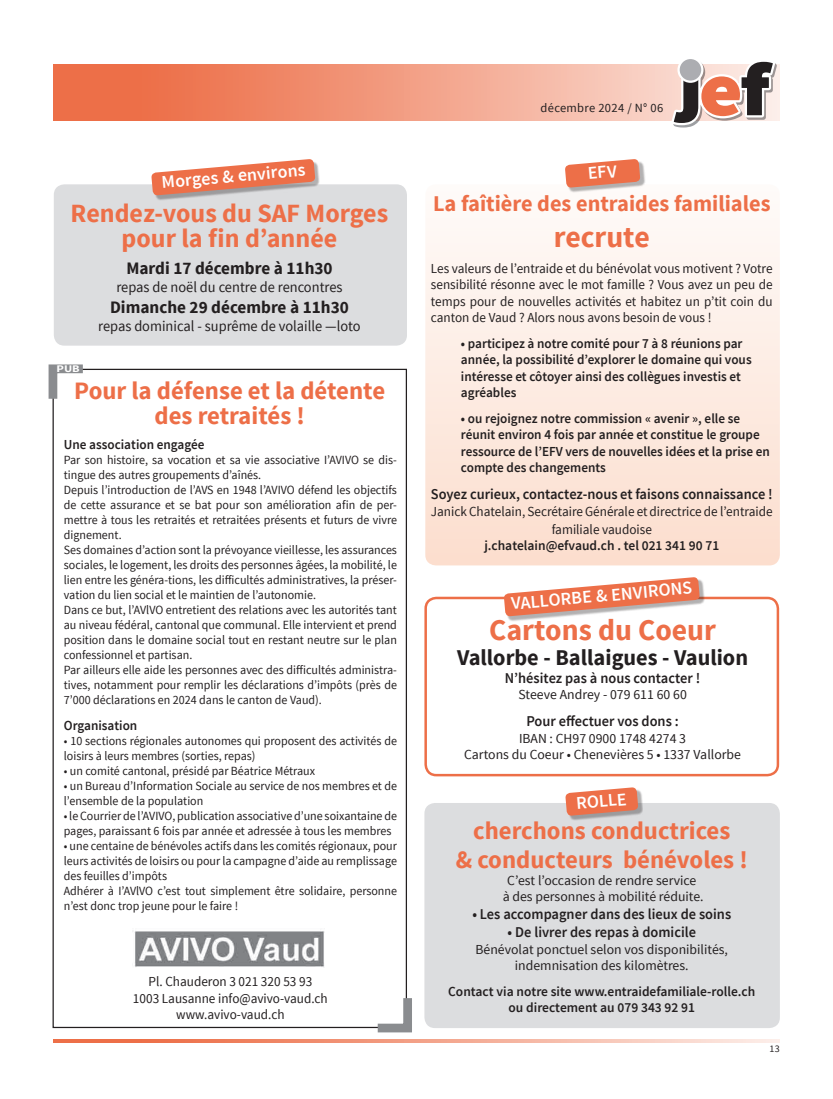
<style>
.page{position:relative;width:833px;height:1099px;background:#fff}
.page>*{position:absolute;margin:0;border:0;box-sizing:border-box;transform-origin:0 0}
.t1{font:700 30px "Source Sans Pro";color:#ed6f48}
.t2{font:700 26.25px/25px "Source Sans Pro";color:#ed6f48;text-align:center}
.t3{font:700 25px/25px "Source Sans Pro";color:#ed6f48;text-align:center}
.t4{font:700 22.5px "Source Sans Pro";color:#ed6f48}
.t5{font:700 22.5px "Source Sans Pro";color:#231f20}
.t6{font:600 18px "Source Sans Pro";color:#fff}
.t7{font:700 17.5px "Source Sans Pro";color:#231f20}
.t8{font:600 15px "Source Sans Pro";color:#231f20;scale:.96 1}
.t9{font:15px "Source Sans Pro";color:#231f20;scale:.96 1}
.t10{font:13.75px/16.5px "Source Sans Pro";color:#231f20;text-align:center;scale:.96 1}
.t11{font:600 13.75px/16.5px "Source Sans Pro";color:#231f20;scale:.96 1}
.t12{font:13.75px/16.5px "Source Sans Pro";color:#231f20;text-align:center}
.t13{font:600 13.75px/16.5px "Source Sans Pro";color:#231f20;text-align:center}
.t14{font:12.5px/15px "Source Sans Pro";color:#231f20;scale:.96 1}
.t15{font:12.5px "Source Sans Pro";letter-spacing:.025em;color:#231f20}
.t16{font:700 10.12px "Source Sans Pro";color:#fff;scale:1.22 1}
.t17{font:10px "Source Sans Pro";color:#231f20}
</style>
<div class="page">
<div style="left:424px;top:803px;width:356px;height:225px;background:#dcdddf;border-radius:11px"></div>
<div style="left:424px;top:596px;width:355px;height:180px;border:2px solid #ed6f48;border-radius:11px"></div>
<svg style="left:53px;top:64px;width:727px;height:56px;background:#f1997d"></svg>
<svg style="left:671px;top:61px;width:106px;height:66px"></svg>
<svg style="left:677px;top:57px;width:26px;height:26px"></svg>
<div style="left:679px;top:59px;width:22px;height:22px;background:#acadb1;border-radius:50%"></div>
<svg style="left:53px;top:1039px;width:727px;height:4px;background:#f3a38b"></svg>
<div style="left:425px;top:184px;width:355px;height:381px;background:linear-gradient(to bottom,#fefbf9,#fcdece);border-radius:11px"></div>
<div style="left:54px;top:184px;width:353px;height:161px;background:#dcdddf;border-radius:11px"></div>
<div style="left:153px;top:161px;width:167px;height:39px;background:#231f20;opacity:.35"></div>
<svg style="left:151px;top:159px;width:164px;height:37px"></svg>
<div style="left:567px;top:789px;width:76px;height:31px;background:#231f20;opacity:.35"></div>
<svg style="left:565px;top:787px;width:73px;height:29px;background:#e68669"></svg>
<div style="left:567px;top:161px;width:78px;height:32px;background:#231f20;opacity:.35"></div>
<svg style="left:369px;top:989px;width:43px;height:44px"></svg>
<svg style="left:48px;top:364px;width:44px;height:43px"></svg>
<img style="left:134px;top:931px;width:191px;height:36px">
<div style="left:506px;top:579px;width:198px;height:42px;background:#231f20;opacity:.35"></div>
<svg style="left:503px;top:577px;width:197px;height:39px"></svg>
<svg style="left:565px;top:159px;width:75px;height:29px;background:#e9886a"></svg>
<h3 class="t6" style="left:161px;top:171px;width:146px;rotate:-5deg">Morges &amp; environs</h3>
<h2 class="t2" style="left:71px;top:202px;width:319px">Rendez-vous du SAF Morges pour la fin d’année</h2>
<h3 class="t7" style="left:126px;top:257px;width:208px">Mardi 17 décembre à 11h30</h3>
<p class="t9" style="left:116px;top:278px;width:237px">repas de noël du centre de rencontres</p>
<h3 class="t7" style="left:110px;top:296px;width:240px">Dimanche 29 décembre à 11h30</h3>
<p class="t9" style="left:98px;top:317px;width:275px">repas dominical - suprême de volaille —loto</p>
<p class="t16" style="left:57px;top:362px;width:20px">PUB</p>
<h3 class="t3" style="left:74px;top:379px;width:312px">Pour la défense et la détente des retraités !</h3>
<p class="t11" style="left:64px;top:436px;width:148px">Une association engagée</p>
<p class="t14" style="left:64px;top:452px;width:348px">Par son histoire, sa vocation et sa vie associative I’AVIVO se dis&shy;tingue des autres groupements d’aînés.<br>Depuis l’introduction de l’AVS en 1948 l’AVIVO défend les objectifs de cette assurance et se bat pour son amélioration afin de per&shy;mettre à tous les retraités et retraitées présents et futurs de vivre dignement.<br>Ses domaines d’action sont la prévoyance vieillesse, les assurances sociales, le logement, les droits des personnes âgées, la mobilité, le lien entre les généra-tions, les difficultés administratives, la préser&shy;vation du lien social et le maintien de l’autonomie.<br>Dans ce but, l’AVlVO entretient des relations avec les autorités tant au niveau fédéral, cantonal que communal. Elle intervient et prend position dans le domaine social tout en restant neutre sur le plan confessionnel et partisan.<br>Par ailleurs elle aide les personnes avec des difficultés administra&shy;tives, notamment pour remplir les déclarations d’impôts (près de 7’000 déclarations en 2024 dans le canton de Vaud).</p>
<p class="t11" style="left:64px;top:717px;width:78px">Organisation</p>
<p class="t14" style="left:64px;top:733px;width:348px">• 10 sections régionales autonomes qui proposent des activités de loisirs à leurs membres (sorties, repas)</p>
<p class="t14" style="left:64px;top:763px;width:263px">• un comité cantonal, présidé par Béatrice Métraux</p>
<p class="t14" style="left:64px;top:778px;width:348px">• un Bureau d’Information Sociale au service de nos membres et de l’ensemble de la population</p>
<p class="t14" style="left:64px;top:808px;width:348px">• le Courrier de l’AVIVO, publication associative d’une soixantaine de pages, paraissant 6 fois par année et adressée à tous les membres</p>
<p class="t14" style="left:64px;top:838px;width:348px">• une centaine de bénévoles actifs dans les comités régionaux, pour leurs activités de loisirs ou pour la campagne d’aide au remplissage des feuilles d’impôts<br>Adhérer à I’AVlVO c’est tout simplement être solidaire, personne n’est donc trop jeune pour le faire !</p>
<p class="t10" style="left:133px;top:973px;width:204px">Pl. Chauderon 3 021 320 53 93<br>1003 Lausanne info@avivo-vaud.ch www.avivo-vaud.ch</p>
<p class="t15" style="left:540px;top:100px;width:124px">décembre 2024 / N° 06</p>
<h3 class="t4" style="left:433px;top:189px;width:339px">La faîtière des entraides familiales</h3>
<h1 class="t1" style="left:554px;top:218px;width:97px">recrute</h1>
<p class="t10" style="left:431px;top:260px;width:357px;text-align:justify">Les valeurs de l’entraide et du bénévolat vous motivent ? Votre sensibilité résonne avec le mot famille ? Vous avez un peu de temps pour de nouvelles activités et habitez un p’tit coin du canton de Vaud ? Alors nous avons besoin de vous !</p>
<p class="t11" style="left:461px;top:335px;width:304px">• participez à notre comité pour 7 à 8 réunions par année, la possibilité d’explorer le domaine qui vous intéresse et côtoyer ainsi des collègues investis et agréables</p>
<p class="t11" style="left:461px;top:410px;width:323px">• ou rejoignez notre commission « avenir », elle se réunit environ 4 fois par année et constitue le groupe ressource de l’EFV vers de nouvelles idées et la prise en compte des changements</p>
<p class="t8" style="left:431px;top:484px;width:357px">Soyez curieux, contactez-nous et faisons connaissance !</p>
<p class="t10" style="left:431px;top:502px;width:357px;line-height:18px">Janick Chatelain, Secrétaire Générale et directrice de l’entraide familiale vaudoise</p>
<p class="t13" style="left:484px;top:537px;width:236px">j.chatelain@efvaud.ch . tel 021 341 90 71</p>
<h3 class="t6" style="left:510px;top:592px;width:183px;rotate:-5deg">VALLORBE &amp; ENVIRONS</h3>
<h1 class="t1" style="left:489px;top:610px;width:228px">Cartons du Coeur</h1>
<h3 class="t5" style="left:457px;top:642px;width:292px">Vallorbe - Ballaigues - Vaulion</h3>
<p class="t8" style="left:505px;top:668px;width:205px">N’hésitez pas à nous contacter !</p>
<p class="t12" style="left:518px;top:686px;width:170px">Steeve Andrey - 079 611 60 60</p>
<p class="t8" style="left:526px;top:711px;width:160px">Pour effectuer vos dons :</p>
<p class="t12" style="left:464px;top:730px;width:278px">IBAN : CH97 0900 1748 4274 3<br>Cartons du Coeur • Chenevières 5 • 1337 Vallorbe</p>
<h3 class="t6" style="left:575px;top:792px;width:52px;rotate:-5deg">ROLLE</h3>
<h3 class="t3" style="left:456px;top:817px;width:293px;line-height:28.8px">cherchons conductrices<br>&amp; conducteurs bénévoles !</h3>
<p class="t12" style="left:503px;top:872px;width:202px">C’est l’occasion de rendre service<br>à des personnes à mobilité réduite.</p>
<p class="t8" style="left:472px;top:904px;width:271px">• Les accompagner dans des lieux de soins</p>
<p class="t8" style="left:507px;top:922px;width:198px">• De livrer des repas à domicile</p>
<p class="t12" style="left:475px;top:941px;width:254px">Bénévolat ponctuel selon vos disponibilités, indemnisation des kilomètres.</p>
<p class="t13" style="left:448px;top:983px;width:308px">Contact via notre site www.entraidefamiliale-rolle.ch ou directement au 079 343 92 91</p>
<p class="t17" style="left:769px;top:1041px;width:12px">13</p>
</div>
